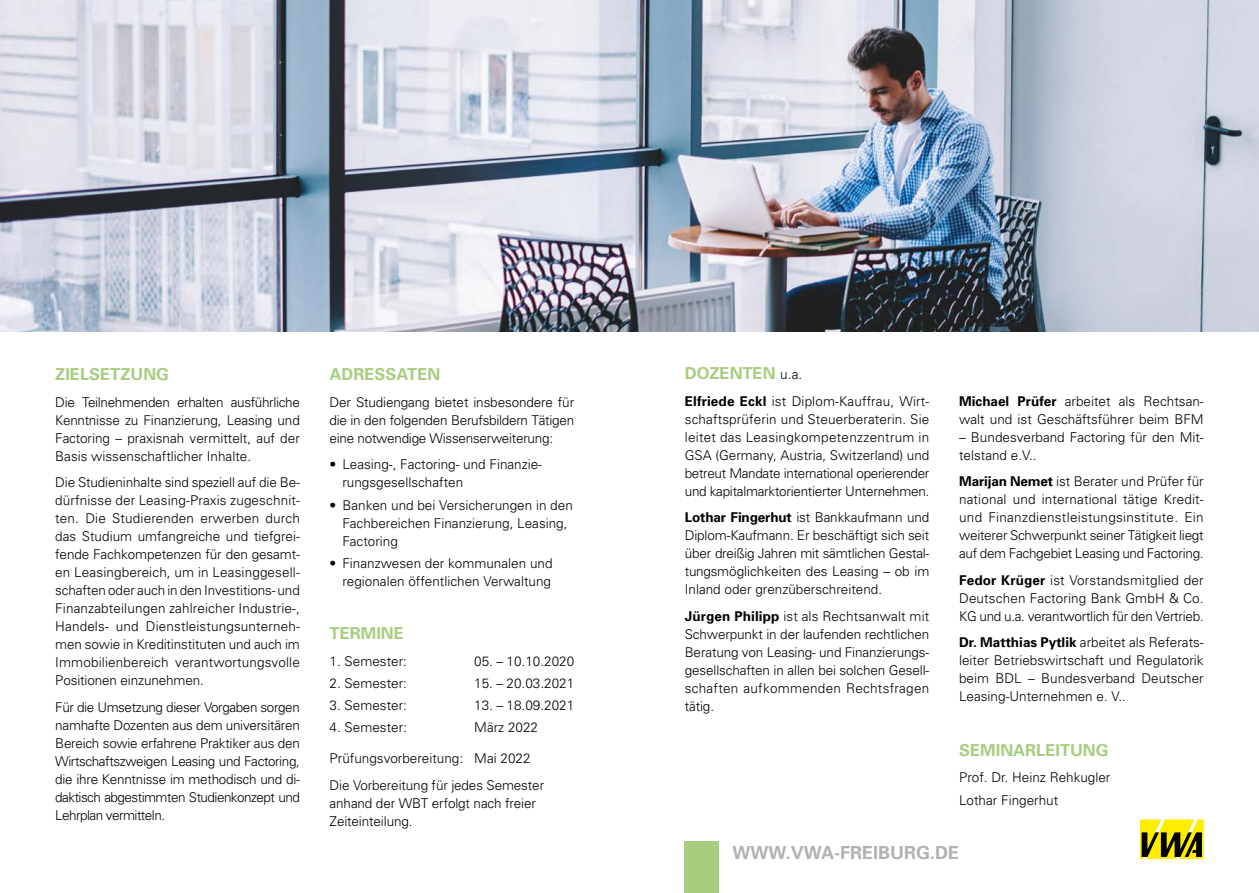
<style>
.page{position:relative;width:1259px;height:893px;background:#fff}
.page>*{position:absolute;margin:0;border:0;box-sizing:border-box;transform-origin:0 0}
.t1{font:700 18px "Univers";color:#b3b2b2}
.t2{font:700 16.5px "Univers";color:#a7ce80}
.t3{font:300 13.5px/18px "Univers";color:#000;text-align:justify}
.s1{font-weight:300;font-size:13.5px;color:#000}
.s2{font-weight:700}
</style>
<div class="page">
<div style="left:685px;top:842px;width:34px;height:51px;background:#a7ce80"></div>
<svg style="left:1140px;top:819px;width:63px;height:40px"></svg>
<img style="left:0;top:0;width:1259px;height:332px">
<p class="t2" style="left:55px;top:364px;width:115px">ZIELSETZUNG</p>
<p class="t3" style="left:55px;top:393px;width:246px">Die Teilnehmenden erhalten ausführliche Kenntnisse zu Finanzierung, Leasing und Factoring – praxisnah vermittelt, auf der Basis wissenschaftlicher Inhalte.</p>
<p class="t3" style="left:55px;top:474px;width:246px">Die Studieninhalte sind speziell auf die Be&shy;dürfnisse der Leasing-Praxis zugeschnit&shy;ten. Die Studierenden erwerben durch das Studium umfangreiche und tiefgrei&shy;fende Fachkompetenzen für den gesamt&shy;en Leasingbereich, um in Leasinggesell&shy;schaften oder auch in den Investitions- und Finanzabteilungen zahlreicher Industrie-, Handels- und Dienstleistungsunterneh&shy;men sowie in Kreditinstituten und auch im Immobilienbereich verantwortungsvolle Positionen einzunehmen.</p>
<p class="t3" style="left:55px;top:698px;width:246px">Für die Umsetzung dieser Vorgaben sorgen namhafte Dozenten aus dem universitären Bereich sowie erfahrene Praktiker aus den Wirtschaftszweigen Leasing und Factoring, die ihre Kenntnisse im methodisch und di&shy;daktisch abgestimmten Studienkonzept und Lehrplan vermitteln.</p>
<p class="t2" style="left:330px;top:364px;width:112px">ADRESSATEN</p>
<p class="t3" style="left:330px;top:393px;width:246px">Der Studiengang bietet insbesondere für die in den folgenden Berufsbildern Tätigen eine notwendige Wissenserweiterung:</p>
<p class="t3" style="left:342px;top:456px;width:201px;text-indent:-13px">• Leasing-, Factoring- und Finanzie&shy;rungsgesellschaften</p>
<p class="t3" style="left:342px;top:496px;width:232px;text-align:left;text-indent:-13px">• Banken und bei Versicherungen in den<br>Fachbereichen Finanzierung, Leasing,<br>Factoring</p>
<p class="t3" style="left:330px;top:554px;width:224px;text-align:right">• Finanzwesen der kommunalen und regionalen öffentlichen Verwaltung</p>
<p class="t2" style="left:330px;top:622px;width:76px">TERMINE</p>
<p class="t3" style="left:330px;top:652px;width:79px">1. Semester:</p>
<p class="t3" style="left:474px;top:652px;width:101px">05. – 10.10.2020</p>
<p class="t3" style="left:330px;top:674px;width:79px">2. Semester:</p>
<p class="t3" style="left:474px;top:674px;width:101px">15. – 20.03.2021</p>
<p class="t3" style="left:330px;top:696px;width:79px">3. Semester:</p>
<p class="t3" style="left:474px;top:696px;width:101px">13. – 18.09.2021</p>
<p class="t3" style="left:330px;top:718px;width:79px">4. Semester:</p>
<p class="t3" style="left:474px;top:718px;width:65px">März 2022</p>
<p class="t3" style="left:330px;top:745px;width:216px;line-height:26.5px">Prüfungsvorbereitung: Mai 2022<br>Die Vorbereitung für jedes Semester</p>
<p class="t3" style="left:330px;top:794px;width:208px">anhand der WBT erfolgt nach freier<br>Zeiteinteilung.</p>
<p class="t2" style="left:685px;top:363px;width:119px">DOZENTEN <span class="s1">u.a.</span></p>
<p class="t3" style="left:685px;top:392px;width:246px"><span class="s2">Elfriede Eckl</span> ist Diplom-Kauffrau, Wirt&shy;schaftsprüferin und Steuerberaterin. Sie leitet das Leasingkompetenzzentrum in GSA (Germany, Austria, Switzerland) und betreut Mandate international operierender und kapitalmarktorientierter Unternehmen.</p>
<p class="t3" style="left:685px;top:508px;width:246px"><span class="s2">Lothar Fingerhut</span> ist Bankkaufmann und Diplom-Kaufmann. Er beschäftigt sich seit über dreißig Jahren mit sämtlichen Gestal&shy;tungsmöglichkeiten des Leasing – ob im Inland oder grenzüberschreitend.</p>
<p class="t3" style="left:685px;top:607px;width:246px"><span class="s2">Jürgen Philipp</span> ist als Rechtsanwalt mit Schwerpunkt in der laufenden rechtlichen Beratung von Leasing- und Finanzierungs&shy;gesellschaften in allen bei solchen Gesell&shy;schaften aufkommenden Rechtsfragen tätig.</p>
<p class="t3" style="left:959px;top:392px;width:246px"><span class="s2">Michael Prüfer</span> arbeitet als Rechtsan&shy;walt und ist Geschäftsführer beim BFM</p>
<p class="t3" style="left:959px;top:428px;width:246px">– Bundesverband Factoring für den Mit&shy;telstand e.V..</p>
<p class="t3" style="left:959px;top:472px;width:246px"><span class="s2">Marijan Nemet</span> ist Berater und Prüfer für national und international tätige Kredit&shy;und Finanzdienstleistungsinstitute. Ein weiterer Schwerpunkt seiner Tätigkeit liegt auf dem Fachgebiet Leasing und Factoring.</p>
<p class="t3" style="left:959px;top:571px;width:246px"><span class="s2">Fedor Krüger</span> ist Vorstandsmitglied der Deutschen Factoring Bank GmbH &amp; Co.<br>KG und u.a. verantwortlich für den Vertrieb.</p>
<p class="t3" style="left:959px;top:633px;width:246px"><span class="s2">Dr. Matthias Pytlik</span> arbeitet als Referats&shy;leiter Betriebswirtschaft und Regulatorik beim BDL – Bundesverband Deutscher Leasing-Unternehmen e. V..</p>
<p class="t2" style="left:959px;top:739px;width:151px">SEMINARLEITUNG</p>
<p class="t3" style="left:959px;top:766px;width:153px;line-height:22.2px">Prof. Dr. Heinz Rehkugler<br>Lothar Fingerhut</p>
<h1 class="t1" style="left:732px;top:841px;width:228px">WWW.VWA-FREIBURG.DE</h1>
</div>
